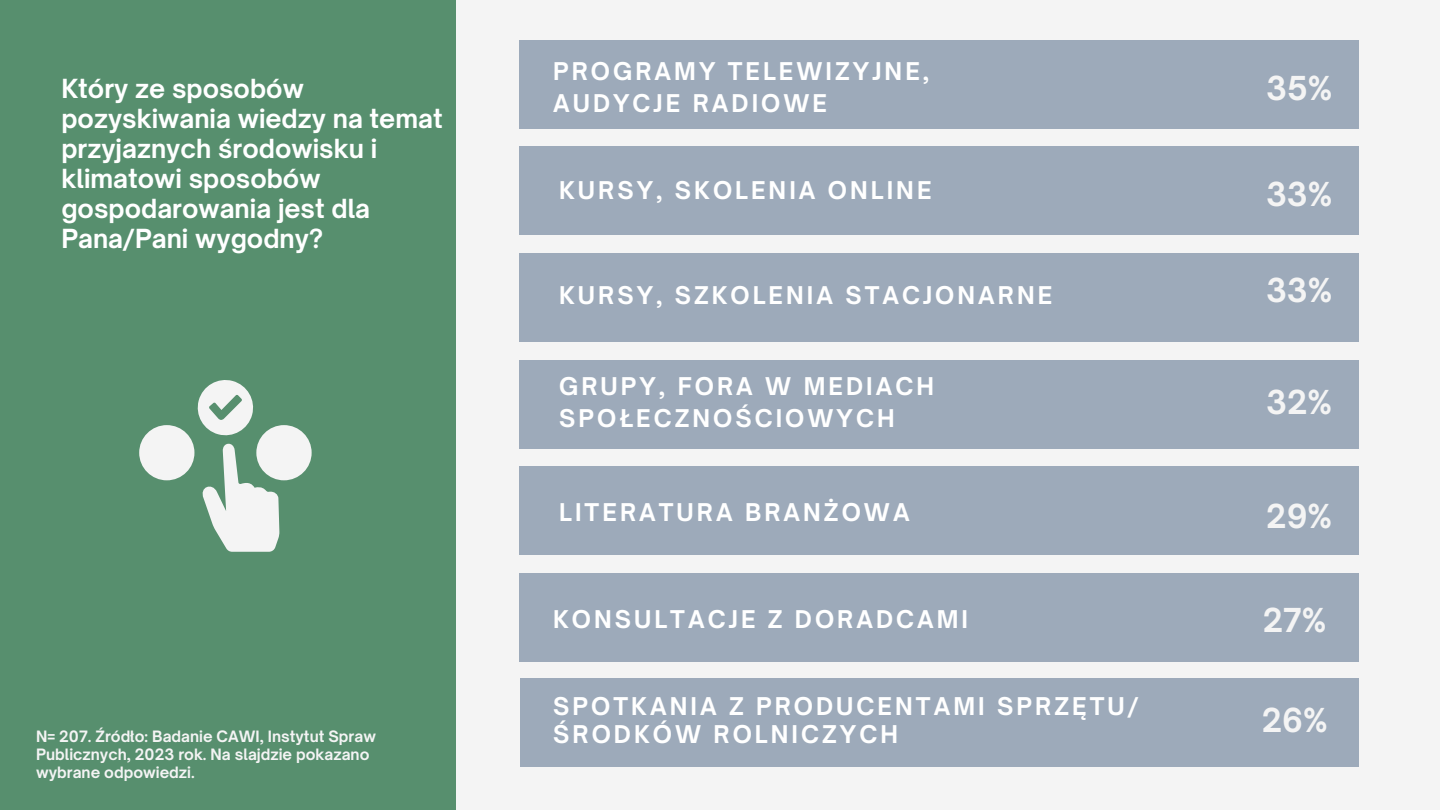
<style>
.page{position:relative;width:1440px;height:810px;background:#f4f4f4}
.page>*{position:absolute;margin:0;border:0;box-sizing:border-box;transform-origin:0 0}
.t1{font:700 31.6px "Open Sauce One";color:#f4f4f4}
.t2{font:700 25.2px/30px "Open Sauce One";color:#fff}
.t3{font:700 23.4px/32.2px "Open Sauce One";letter-spacing:.13em;color:#fff}
.t4{font:700 15px/18px "Open Sauce One";color:#f4f4f4}
</style>
<div class="page">
<div style="left:0;top:0;width:456px;height:810px;background:#578f6e"></div>
<svg style="left:139px;top:380px;width:173px;height:172px"></svg>
<div style="left:520px;top:40px;width:839px;height:88px;background:#9daaba"></div>
<div style="left:520px;top:573px;width:839px;height:89px;background:#9daaba"></div>
<div style="left:520px;top:253px;width:839px;height:89px;background:#9daaba"></div>
<div style="left:520px;top:360px;width:839px;height:88px;background:#9daaba"></div>
<div style="left:520px;top:466px;width:839px;height:89px;background:#9daaba"></div>
<div style="left:520px;top:147px;width:839px;height:88px;background:#9daaba"></div>
<div style="left:520px;top:678px;width:839px;height:89px;background:#9daaba"></div>
<p class="t2" style="left:61px;top:74px;width:383px">Który ze sposobów pozyskiwania wiedzy na temat przyjaznych środowisku i klimatowi sposobów gospodarowania jest dla<br>Pana/Pani wygodny?</p>
<p class="t4" style="left:36px;top:727px;width:341px">N= 207. Źródło: Badanie CAWI, Instytut Spraw<br>Publicznych, 2023 rok. Na slajdzie pokazano wybrane odpowiedzi.</p>
<p class="t3" style="left:553px;top:55px;width:378px">PROGRAMY TELEWIZYJNE,</p>
<p class="t3" style="left:553px;top:87px;width:275px">AUDYCJE RADIOWE</p>
<p class="t3" style="left:559px;top:173px;width:374px">KURSY, SKOLENIA ONLINE</p>
<p class="t3" style="left:559px;top:279px;width:494px">KURSY, SZKOLENIA STACJONARNE</p>
<p class="t3" style="left:559px;top:370px;width:376px">GRUPY, FORA W MEDIACH<br>SPOŁECZNOŚCIOWYCH</p>
<p class="t3" style="left:559px;top:496px;width:352px">LITERATURA BRANŻOWA</p>
<p class="t3" style="left:553px;top:603px;width:416px">KONSULTACJE Z DORADCAMI</p>
<p class="t3" style="left:553px;top:693px;width:587px;line-height:27.8px">SPOTKANIA Z PRODUCENTAMI SPRZĘTU/<br>ŚRODKÓW ROLNICZYCH</p>
<p class="t1" style="left:1266px;top:69px;width:68px">35%</p>
<p class="t1" style="left:1266px;top:175px;width:68px">33%</p>
<p class="t1" style="left:1266px;top:270px;width:68px">33%</p>
<p class="t1" style="left:1266px;top:383px;width:67px">32%</p>
<p class="t1" style="left:1266px;top:496px;width:67px">29%</p>
<p class="t1" style="left:1263px;top:601px;width:65px">27%</p>
<p class="t1" style="left:1262px;top:700px;width:67px">26%</p>
</div>
